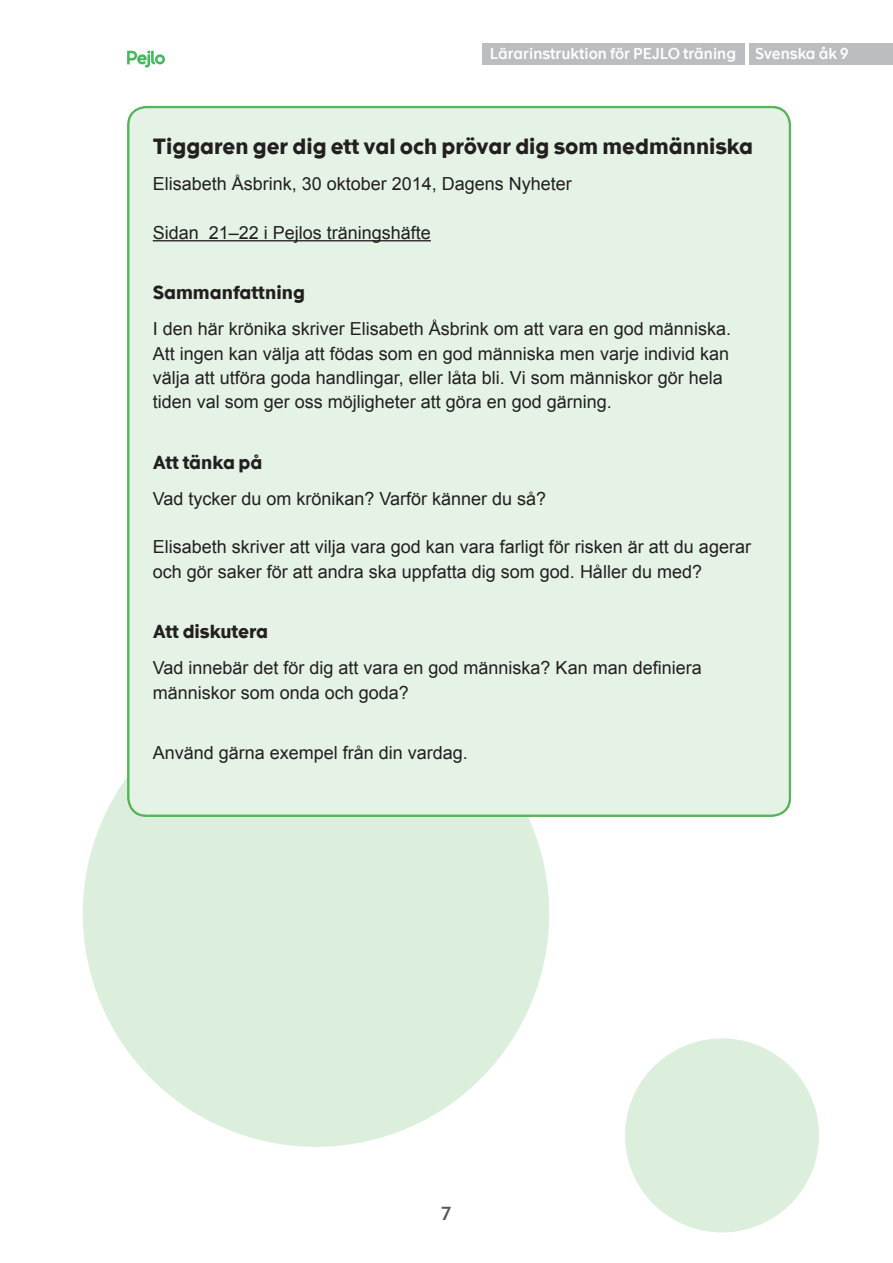
<style>
.page{position:relative;width:893px;height:1263px;background:#fff}
.page>*{position:absolute;margin:0;border:0;box-sizing:border-box;transform-origin:0 0}
.Kategorier-Petra{font:700 21px "The Message";color:#231f20}
.t1{font:18px/24.3px "Arial";color:#231f20}
.Kategorier-Petra-2{font:700 18px "The Message";color:#231f20}
.t2{font:600 18px "The Message";color:#57585a}
.t3{font:600 15px "The Message";color:#fff}
</style>
<div class="page">
<svg style="left:127px;top:50px;width:38px;height:17px"></svg>
<div style="left:483px;top:43px;width:262px;height:21px;background:#bcbdc0"></div>
<div style="left:749px;top:43px;width:144px;height:21px;background:#bcbdc0"></div>
<svg style="left:83px;top:676px;width:468px;height:471px;fill:#dcefdc"></svg>
<div style="left:128px;top:107px;width:662px;height:709px;background:#e4f3e5;border-radius:18px"></div>
<hr style="left:153px;top:240px;width:278px;height:1px;background:#231f20">
<svg style="left:625px;top:1038px;width:194px;height:195px"></svg>
<p class="t3" style="left:490px;top:44px;width:248px">Lärarinstruktion för PEJLO träning</p>
<p class="t3" style="left:755px;top:44px;width:95px">Svenska åk 9</p>
<p class="Kategorier-Petra" style="left:153px;top:133px;width:602px">Tiggaren ger dig ett val och prövar dig som medmänniska</p>
<p class="t1" style="left:153px;top:172px;width:421px">Elisabeth Åsbrink, 30 oktober 2014, Dagens Nyheter</p>
<p class="t1" style="left:153px;top:221px;width:280px">Sidan 21–22 i Pejlos träningshäfte</p>
<p class="Kategorier-Petra-2" style="left:153px;top:281px;width:154px">Sammanfattning</p>
<p class="t1" style="left:153px;top:317px;width:580px">I den här krönika skriver Elisabeth Åsbrink om att vara en god människa.<br>Att ingen kan välja att födas som en god människa men varje individ kan välja att utföra goda handlingar, eller låta bli. Vi som människor gör hela tiden val som ger oss möjligheter att göra en god gärning.</p>
<p class="Kategorier-Petra-2" style="left:153px;top:450px;width:111px">Att tänka på</p>
<p class="t1" style="left:153px;top:486px;width:395px">Vad tycker du om krönikan? Varför känner du så?</p>
<p class="t1" style="left:153px;top:535px;width:600px">Elisabeth skriver att vilja vara god kan vara farligt för risken är att du agerar och gör saker för att andra ska uppfatta dig som god. Håller du med?</p>
<p class="Kategorier-Petra-2" style="left:153px;top:620px;width:117px">Att diskutera</p>
<p class="t1" style="left:153px;top:656px;width:550px">Vad innebär det för dig att vara en god människa? Kan man definiera människor som onda och goda?</p>
<p class="t1" style="left:153px;top:740px;width:317px">Använd gärna exempel från din vardag.</p>
<p class="t2" style="left:441px;top:1202px;width:12px">7</p>
</div>
